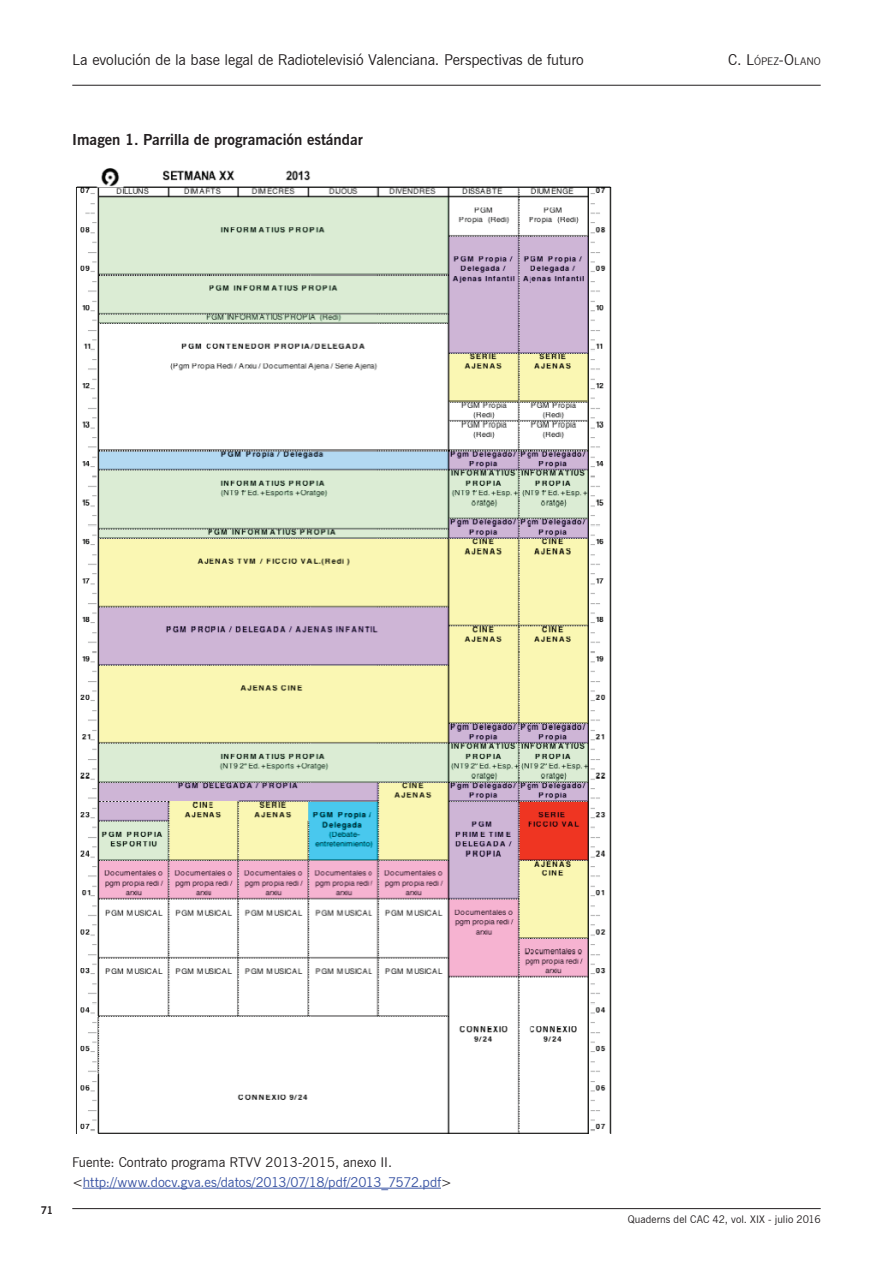
<style>
.page{position:relative;width:893px;height:1263px;background:#fff}
.page>*{position:absolute;margin:0;border:0;box-sizing:border-box;transform-origin:0 0}
.t1{font:15px "News Gothic BT";letter-spacing:-.01em;color:#231f20}
.t2{font:700 15px "News Gothic BT";color:#231f20}
.t3{font:13.5px/19.5px "News Gothic BT";color:#3853a3}
.t4{font:10.5px "News Gothic BT";letter-spacing:.005em;color:#231f20}
.t5{font:10.5px "News Gothic BT";color:#231f20}
.t6{font:700 10.5px "News Gothic BT";color:#231f20}
.s1{font-size:15px}
.s2{color:#231f20}
</style>
<div class="page">
<hr style="left:72px;top:85px;width:749px;height:1px;background:#231f20">
<hr style="left:72px;top:1208px;width:749px;height:1px;background:#231f20">
<hr style="left:83px;top:1188px;width:358px;height:1px;background:#3853a3">
<img style="left:76px;top:168px;width:536px;height:965px">
<p class="t1" style="left:72px;top:51px;width:513px">La evolución de la base legal de Radiotelevisió Valenciana. Perspectivas de futuro</p>
<p class="t5" style="left:728px;top:55px;width:93px"><span class="s1">C. L</span>ÓPEZ<span class="s1">-O</span>LANO</p>
<p class="t2" style="left:72px;top:131px;width:292px">Imagen 1. Parrilla de programación estándar</p>
<p class="t6" style="left:41px;top:1203px;width:14px">71</p>
<p class="t3" style="left:72px;top:1153px;width:381px"><span class="s2">Fuente: Contrato programa RTVV 2013-2015, anexo II. &lt;</span>http://www.docv.gva.es/datos/2013/07/18/pdf/2013_7572.pdf<span class="s2">&gt;</span></p>
<p class="t4" style="left:628px;top:1213px;width:194px">Quaderns del CAC 42, vol. XIX - julio 2016</p>
</div>
